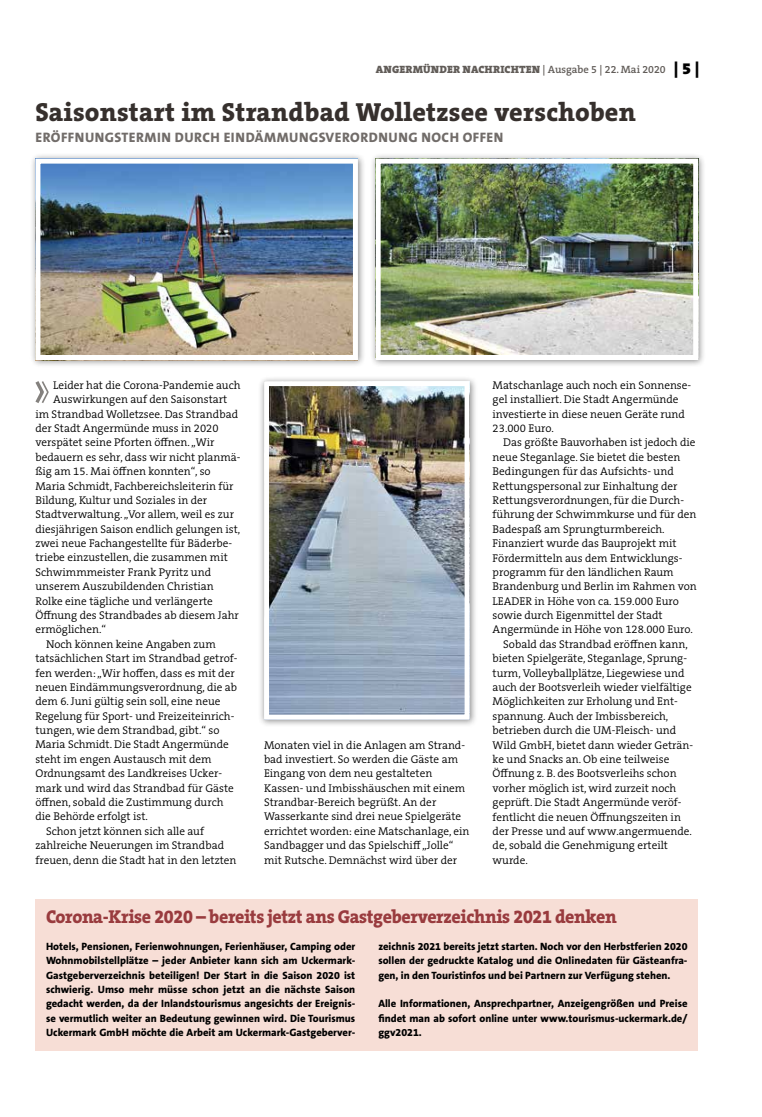
<style>
.page{position:relative;width:762px;height:1117px;background:#fff}
.page>*{position:absolute;margin:0;border:0;box-sizing:border-box;transform-origin:0 0}
.t1{font:800 26.25px "The Serif B W8";letter-spacing:.01em;color:#36302d}
.t2{font:800 18.75px "The Serif B W8";letter-spacing:-.02em;color:#993b3e;scale:.96 1}
.t3{font:800 13.75px "The Sans B W8";letter-spacing:.035em;color:#716c69}
.t4{font:300 11.25px/14.4px "The Serif B W4";color:#000}
.t5{font:800 10.62px/14.4px "The Sans B W8";color:#000;text-align:justify}
.t6{font:900 10.62px "The Serif B W9";letter-spacing:.015em;color:#615c58}
.s1{font-family:"The Serif B W6";font-weight:600}
.s2{font-size:16.25px;color:#000}
</style>
<div class="page">
<div style="left:35px;top:898px;width:663px;height:152px;background:#f7ded6"></div>
<svg style="left:35px;top:381px;width:14px;height:22px"></svg>
<div style="left:370px;top:153px;width:336px;height:215px;background:#000;opacity:.45"></div>
<img style="left:382px;top:164px;width:310px;height:190px">
<div style="left:376px;top:158px;width:322px;height:202px;border:5px solid #fff"></div>
<div style="left:30px;top:153px;width:336px;height:215px;background:#000;opacity:.45"></div>
<img style="left:41px;top:164px;width:311px;height:190px">
<div style="left:35px;top:158px;width:323px;height:202px;border:5px solid #fff"></div>
<div style="left:258px;top:375px;width:219px;height:352px;background:#000;opacity:.45"></div>
<img style="left:270px;top:387px;width:193px;height:326px">
<div style="left:264px;top:381px;width:205px;height:338px;border:5px solid #fff"></div>
<p class="t6" style="left:376px;top:63px;width:325px">ANGERMÜNDER NACHRICHTEN <span class="s1">| Ausgabe 5 | 22. Mai 2020</span> <span class="s2">| 5 |</span></p>
<h1 class="t1" style="left:35px;top:94px;width:602px">Saisonstart im Strandbad Wolletzsee verschoben</h1>
<p class="t3" style="left:36px;top:128px;width:469px">ERÖFFNUNGSTERMIN DURCH EINDÄMMUNGSVERORDNUNG NOCH OFFEN</p>
<p class="t4" style="left:53px;top:378px;width:189px">Leider hat die Corona-Pandemie auch</p>
<p class="t4" style="left:53px;top:392px;width:176px">Auswirkungen auf den Saisonstart</p>
<p class="t4" style="left:35px;top:406px;width:204px">im Strandbad Wolletzsee. Das Strandbad</p>
<p class="t4" style="left:35px;top:421px;width:185px">der Stadt Angermünde muss in 2020</p>
<p class="t4" style="left:35px;top:435px;width:181px">verspätet seine Pforten öffnen. „Wir</p>
<p class="t4" style="left:35px;top:449px;width:206px">bedauern es sehr, dass wir nicht planmä-</p>
<p class="t4" style="left:35px;top:464px;width:177px">ßig am 15. Mai öffnen konnten“, so</p>
<p class="t4" style="left:35px;top:478px;width:200px">Maria Schmidt, Fachbereichsleiterin für</p>
<p class="t4" style="left:35px;top:493px;width:173px">Bildung, Kultur und Soziales in der</p>
<p class="t4" style="left:35px;top:507px;width:200px">Stadtverwaltung. „Vor allem, weil es zur</p>
<p class="t4" style="left:35px;top:521px;width:206px">diesjährigen Saison endlich gelungen ist,</p>
<p class="t4" style="left:35px;top:536px;width:198px">zwei neue Fachangestellte für Bäderbe-</p>
<p class="t4" style="left:35px;top:550px;width:194px">triebe einzustellen, die zusammen mit</p>
<p class="t4" style="left:35px;top:564px;width:177px">Schwimmmeister Frank Pyritz und</p>
<p class="t4" style="left:35px;top:579px;width:180px">unserem Auszubildenden Christian</p>
<p class="t4" style="left:35px;top:593px;width:179px">Rolke eine tägliche und verlängerte</p>
<p class="t4" style="left:35px;top:608px;width:205px">Öffnung des Strandbades ab diesem Jahr</p>
<p class="t4" style="left:35px;top:622px;width:72px">ermöglichen.“</p>
<p class="t4" style="left:46px;top:636px;width:171px">Noch können keine Angaben zum</p>
<p class="t4" style="left:35px;top:651px;width:204px">tatsächlichen Start im Strandbad getrof-</p>
<p class="t4" style="left:35px;top:665px;width:201px">fen werden: „Wir hoffen, dass es mit der</p>
<p class="t4" style="left:35px;top:679px;width:203px">neuen Eindämmungsverordnung, die ab</p>
<p class="t4" style="left:35px;top:694px;width:187px">dem 6. Juni gültig sein soll, eine neue</p>
<p class="t4" style="left:35px;top:708px;width:200px">Regelung für Sport- und Freizeiteinrich-</p>
<p class="t4" style="left:35px;top:723px;width:186px">tungen, wie dem Strandbad, gibt.“ so</p>
<p class="t4" style="left:35px;top:737px;width:195px">Maria Schmidt. Die Stadt Angermünde</p>
<p class="t4" style="left:35px;top:751px;width:178px">steht im engen Austausch mit dem</p>
<p class="t4" style="left:35px;top:766px;width:188px">Ordnungsamt des Landkreises Ucker-</p>
<p class="t4" style="left:35px;top:780px;width:200px">mark und wird das Strandbad für Gäste</p>
<p class="t4" style="left:35px;top:794px;width:190px">öffnen, sobald die Zustimmung durch</p>
<p class="t4" style="left:35px;top:809px;width:114px">die Behörde erfolgt ist.</p>
<p class="t4" style="left:46px;top:823px;width:159px">Schon jetzt können sich alle auf</p>
<p class="t4" style="left:35px;top:838px;width:190px">zahlreiche Neuerungen im Strandbad</p>
<p class="t4" style="left:35px;top:852px;width:203px">freuen, denn die Stadt hat in den letzten</p>
<p class="t4" style="left:264px;top:737px;width:207px">Monaten viel in die Anlagen am Strand&shy;bad investiert. So werden die Gäste am Eingang von dem neu gestalteten Kassen- und Imbisshäuschen mit einem Strandbar-Bereich begrüßt. An der Wasserkante sind drei neue Spielgeräte errichtet worden: eine Matschanlage, ein Sandbagger und das Spielschiff „Jolle“ mit Rutsche. Demnächst wird über der</p>
<p class="t4" style="left:493px;top:378px;width:200px">Matschanlage auch noch ein Sonnense&shy;gel installiert. Die Stadt Angermünde investierte in diese neuen Geräte rund<br>23.000 Euro.</p>
<p class="t4" style="left:503px;top:435px;width:194px">Das größte Bauvorhaben ist jedoch die</p>
<p class="t4" style="left:493px;top:450px;width:189px">neue Steganlage. Sie bietet die besten</p>
<p class="t4" style="left:493px;top:464px;width:183px">Bedingungen für das Aufsichts- und</p>
<p class="t4" style="left:493px;top:478px;width:186px">Rettungspersonal zur Einhaltung der</p>
<p class="t4" style="left:493px;top:493px;width:193px">Rettungsverordnungen, für die Durch-</p>
<p class="t4" style="left:493px;top:507px;width:205px">führung der Schwimmkurse und für den</p>
<p class="t4" style="left:493px;top:521px;width:174px">Badespaß am Sprungturmbereich.</p>
<p class="t4" style="left:493px;top:536px;width:185px">Finanziert wurde das Bauprojekt mit</p>
<p class="t4" style="left:493px;top:550px;width:191px">Fördermitteln aus dem Entwicklungs-</p>
<p class="t4" style="left:493px;top:565px;width:183px">programm für den ländlichen Raum</p>
<p class="t4" style="left:493px;top:579px;width:206px">Brandenburg und Berlin im Rahmen von</p>
<p class="t4" style="left:493px;top:593px;width:188px">LEADER in Höhe von ca. 159.000 Euro</p>
<p class="t4" style="left:493px;top:608px;width:171px">sowie durch Eigenmittel der Stadt</p>
<p class="t4" style="left:493px;top:622px;width:202px">Angermünde in Höhe von 128.000 Euro.</p>
<p class="t4" style="left:503px;top:636px;width:186px">Sobald das Strandbad eröffnen kann,</p>
<p class="t4" style="left:493px;top:651px;width:196px">bieten Spielgeräte, Steganlage, Sprung-</p>
<p class="t4" style="left:493px;top:665px;width:193px">turm, Volleyballplätze, Liegewiese und</p>
<p class="t4" style="left:493px;top:680px;width:201px">auch der Bootsverleih wieder vielfältige</p>
<p class="t4" style="left:493px;top:694px;width:187px">Möglichkeiten zur Erholung und Ent-</p>
<p class="t4" style="left:493px;top:708px;width:177px">spannung. Auch der Imbissbereich,</p>
<p class="t4" style="left:493px;top:723px;width:185px">betrieben durch die UM-Fleisch- und</p>
<p class="t4" style="left:493px;top:737px;width:202px">Wild GmbH, bietet dann wieder Geträn-</p>
<p class="t4" style="left:493px;top:751px;width:178px">ke und Snacks an. Ob eine teilweise</p>
<p class="t4" style="left:493px;top:766px;width:185px">Öffnung z. B. des Bootsverleihs schon</p>
<p class="t4" style="left:493px;top:780px;width:185px">vorher möglich ist, wird zurzeit noch</p>
<p class="t4" style="left:493px;top:795px;width:190px">geprüft. Die Stadt Angermünde veröf-</p>
<p class="t4" style="left:493px;top:809px;width:190px">fentlicht die neuen Öffnungszeiten in</p>
<p class="t4" style="left:493px;top:823px;width:201px">der Presse und auf www.angermuende.</p>
<p class="t4" style="left:493px;top:838px;width:177px">de, sobald die Genehmigung erteilt</p>
<p class="t4" style="left:493px;top:852px;width:37px">wurde.</p>
<h2 class="t2" style="left:46px;top:904px;width:596px">Corona-Krise 2020 – bereits jetzt ans Gastgeberverzeichnis 2021 denken</h2>
<p class="t5" style="left:46px;top:938px;width:311px">Hotels, Pensionen, Ferienwohnungen, Ferienhäuser, Camping oder Wohnmobilstellplätze – jeder Anbieter kann sich am Uckermark-Gastgeberverzeichnis beteiligen! Der Start in die Saison 2020 ist schwierig. Umso mehr müsse schon jetzt an die nächste Saison gedacht werden, da der Inlandstourismus angesichts der Ereignis&shy;se vermutlich weiter an Bedeutung gewinnen wird. Die Tourismus Uckermark GmbH möchte die Arbeit am Uckermark-Gastgeberver-</p>
<p class="t5" style="left:378px;top:938px;width:311px">zeichnis 2021 bereits jetzt starten. Noch vor den Herbstferien 2020 sollen der gedruckte Katalog und die Onlinedaten für Gästeanfra&shy;gen, in den Touristinfos und bei Partnern zur Verfügung stehen.</p>
<p class="t5" style="left:378px;top:996px;width:311px">Alle Informationen, Ansprechpartner, Anzeigengrößen und Preise findet man ab sofort online unter www.tourismus-uckermark.de/ ggv2021.</p>
</div>
